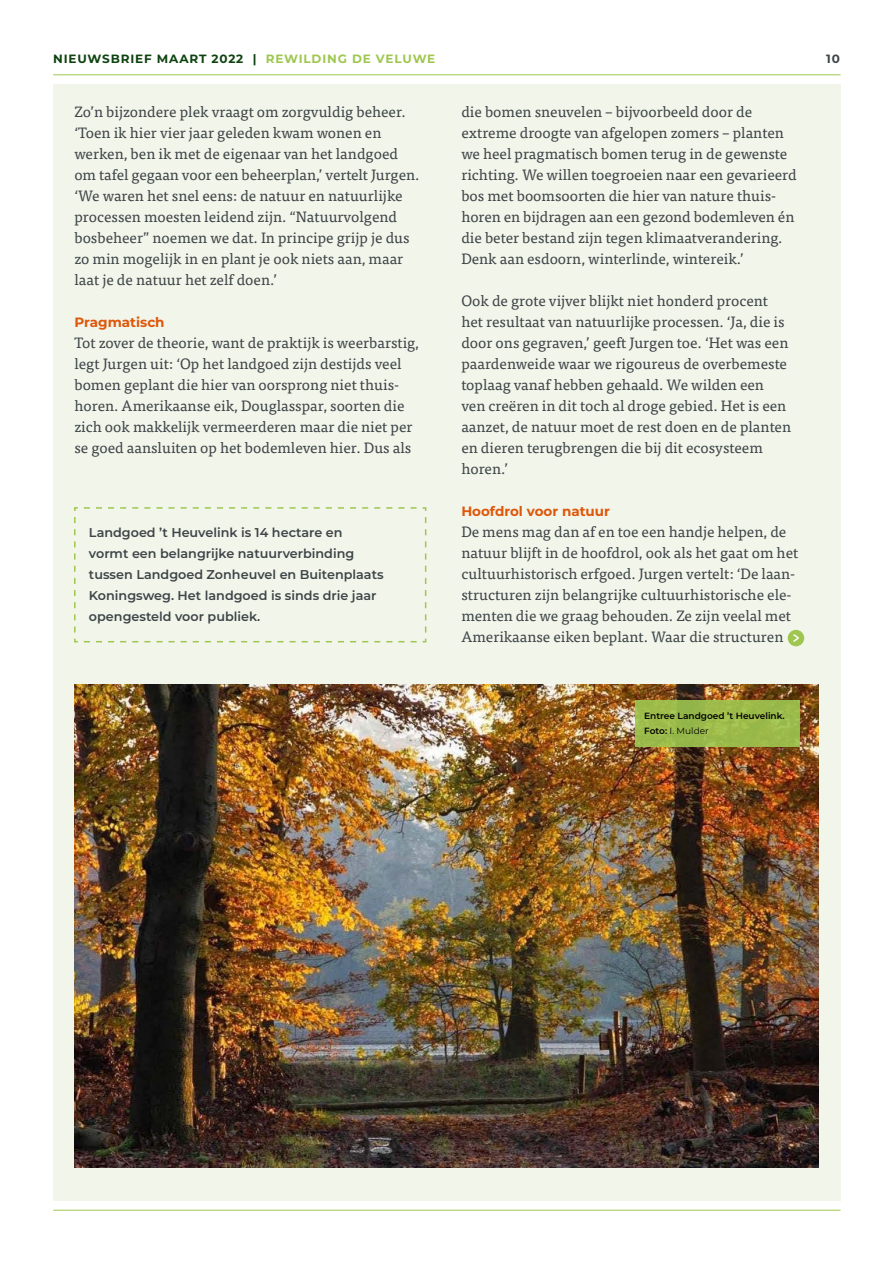
<style>
.page{position:relative;width:893px;height:1263px;background:#fff}
.page>*{position:absolute;margin:0;border:0;box-sizing:border-box;transform-origin:0 0}
.t1{font:15px/21px "Tisa Pro";color:#3d4548}
.t2{font:500 15px "Tisa Pro";color:#fff}
.t3{font:700 13.5px "Montserrat";color:#de570a}
.t4{font:600 12.75px/21px "Montserrat";color:#3d4548}
.t5{font:700 12px "Montserrat";letter-spacing:.07em;color:#0f4310}
.t6{font:700 12px "Montserrat";color:#3d4548}
.t7{font:600 9px/15px "Montserrat";color:#000}
.s1{color:#9fc750}
.s2{font-weight:400}
</style>
<div class="page">
<div style="left:53px;top:84px;width:787px;height:1117px;background:#f2f5ea"></div>
<hr style="left:53px;top:1210px;width:787px;height:1px;background:#9fc750">
<hr style="left:53px;top:74px;width:787px;height:1px;background:#9fc750">
<div style="left:788px;top:630px;width:16px;height:16px;background:#9fc750;border-radius:50%"></div>
<img style="left:74px;top:684px;width:745px;height:483px">
<svg style="left:74px;top:507px;width:353px;height:136px"></svg>
<div style="left:635px;top:700px;width:165px;height:46px;background:#9bba4a"></div>
<p class="t5" style="left:53px;top:50px;width:384px">NIEUWSBRIEF MAART 2022 | <span class="s1">REWILDING DE VELUWE</span></p>
<p class="t6" style="left:826px;top:50px;width:15px">10</p>
<p class="t1" style="left:74px;top:100px;width:346px">Zo’n bijzondere plek vraagt om zorgvuldig beheer. ‘Toen ik hier vier jaar geleden kwam wonen en werken, ben ik met de eigenaar van het landgoed om tafel gegaan voor een beheerplan,’ vertelt Jurgen. ‘We waren het snel eens: de natuur en natuurlijke processen moesten leidend zijn. “Natuurvolgend bosbeheer” noemen we dat. In principe grijp je dus zo min mogelijk in en plant je ook niets aan, maar laat je de natuur het zelf doen.’</p>
<p class="t3" style="left:74px;top:312px;width:92px">Pragmatisch</p>
<p class="t1" style="left:74px;top:331px;width:346px">Tot zover de theorie, want de praktijk is weerbarstig, legt Jurgen uit: ‘Op het landgoed zijn destijds veel bomen geplant die hier van oorsprong niet thuis&shy;horen. Amerikaanse eik, Douglasspar, soorten die zich ook makkelijk vermeerderen maar die niet per se goed aansluiten op het bodemleven hier. Dus als</p>
<p class="t4" style="left:89px;top:521px;width:296px">Landgoed ’t Heuvelink is 14 hectare en vormt een belangrijke natuurverbinding tussen Landgoed Zonheuvel en Buitenplaats Koningsweg. Het landgoed is sinds drie jaar opengesteld voor publiek.</p>
<p class="t1" style="left:461px;top:100px;width:337px">die bomen sneuvelen – bijvoorbeeld door de extreme droogte van afgelopen zomers – planten we heel pragmatisch bomen terug in de gewenste richting. We willen toegroeien naar een gevarieerd bos met boomsoorten die hier van nature thuis&shy;horen en bijdragen aan een gezond bodemleven én die beter bestand zijn tegen klimaatverandering.<br>Denk aan esdoorn, winterlinde, wintereik.’</p>
<p class="t1" style="left:461px;top:289px;width:331px">Ook de grote vijver blijkt niet honderd procent het resultaat van natuurlijke processen. ‘Ja, die is door ons gegraven,’ geeft Jurgen toe. ‘Het was een paardenweide waar we rigoureus de overbemeste toplaag vanaf hebben gehaald. We wilden een ven creëren in dit toch al droge gebied. Het is een aanzet, de natuur moet de rest doen en de planten en dieren terugbrengen die bij dit ecosysteem horen.’</p>
<p class="t3" style="left:461px;top:501px;width:150px">Hoofdrol voor natuur</p>
<p class="t1" style="left:461px;top:520px;width:338px">De mens mag dan af en toe een handje helpen, de natuur blijft in de hoofdrol, ook als het gaat om het cultuurhistorisch erfgoed. Jurgen vertelt: ‘De laan&shy;structuren zijn belangrijke cultuurhistorische ele&shy;menten die we graag behouden. Ze zijn veelal met Amerikaanse eiken beplant. Waar die structuren</p>
<p class="t2" style="left:792px;top:625px;width:10px">&gt;</p>
<p class="t7" style="left:644px;top:708px;width:142px">Entree Landgoed ’t Heuvelink.<br>Foto: <span class="s2">I. Mulder</span></p>
</div>
